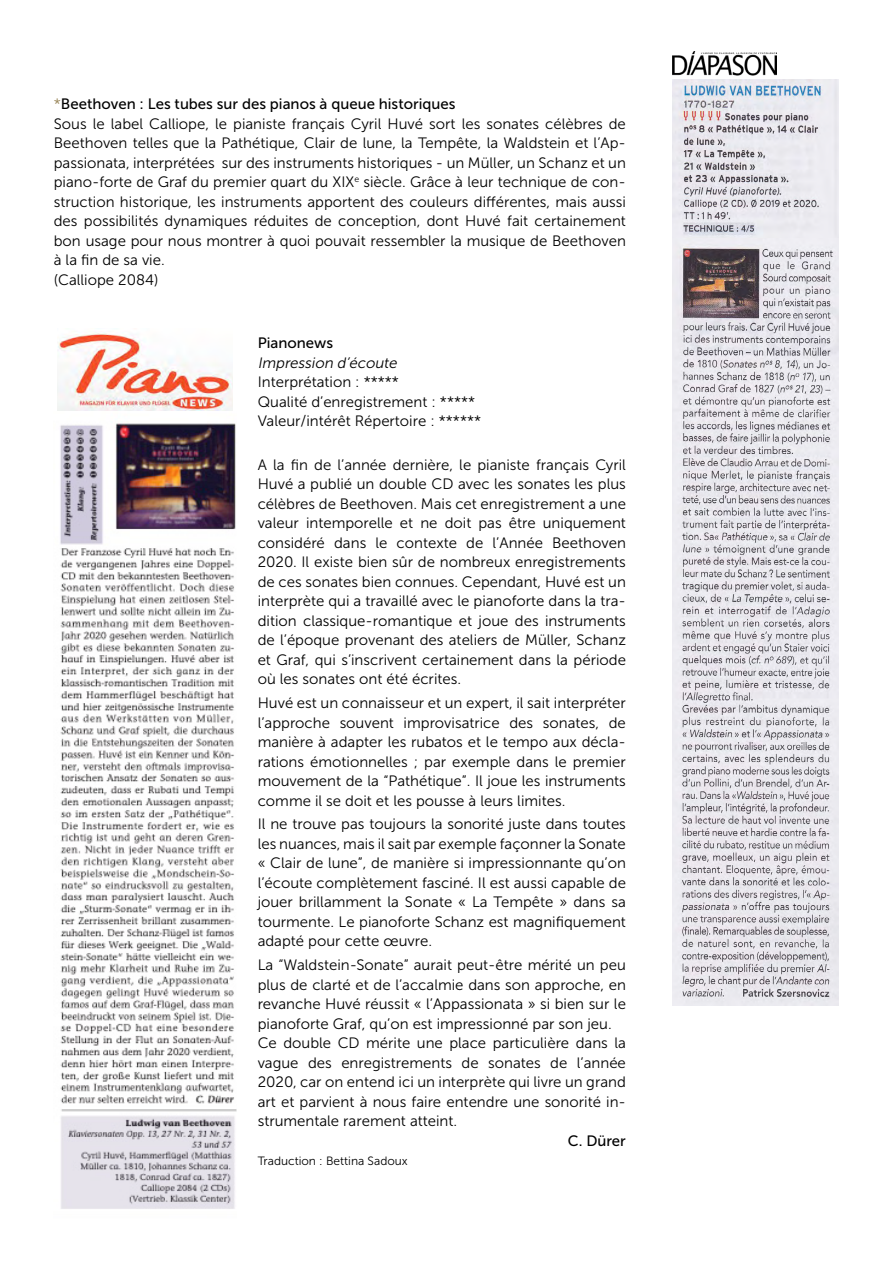
<style>
.page{position:relative;width:893px;height:1263px;background:#fff}
.page>*{position:absolute;margin:0;border:0;box-sizing:border-box;transform-origin:0 0}
.t1{font:15px/19.5px "Museo Sans 300";color:#000}
.t2{font:15px "Museo Sans 500";color:#000}
.t3{font:italic 15px "Museo Sans 300";color:#000}
.t4{font:12px "Museo Sans 300";color:#000}
.s1{font-family:"Museo Sans 300";color:#988456}
</style>
<div class="page">
<img style="left:672px;top:51px;width:105px;height:24px">
<img style="left:672px;top:79px;width:166px;height:926px">
<img style="left:57px;top:401px;width:180px;height:808px">
<img style="left:58px;top:332px;width:175px;height:79px">
<p class="t2" style="left:54px;top:96px;width:403px"><span class="s1">*</span>Beethoven : Les tubes sur des pianos à queue historiques</p>
<p class="t1" style="left:54px;top:114px;width:574px">Sous le label Calliope, le pianiste français Cyril Huvé sort les sonates célèbres de Beethoven telles que la Pathétique, Clair de lune, la Tempête, la Waldstein et l’Ap&shy;passionata, interprétées sur des instruments historiques - un Müller, un Schanz et un piano-forte de Graf du premier quart du XIX<sup>e</sup> siècle. Grâce à leur technique de con&shy;struction historique, les instruments apportent des couleurs différentes, mais aussi des possibilités dynamiques réduites de conception, dont Huvé fait certainement bon usage pour nous montrer à quoi pouvait ressembler la musique de Beethoven à la fin de sa vie.<br>(Calliope 2084)</p>
<p class="t2" style="left:258px;top:335px;width:77px">Pianonews</p>
<p class="t3" style="left:258px;top:355px;width:144px">Impression d’écoute</p>
<p class="t1" style="left:258px;top:373px;width:225px">Interprétation : *****<br>Qualité d’enregistrement : *****<br>Valeur/intérêt Répertoire : ******</p>
<p class="t1" style="left:258px;top:455px;width:370px;text-align:justify">A la fin de l’année dernière, le pianiste français Cyril Huvé a publié un double CD avec les sonates les plus célèbres de Beethoven. Mais cet enregistrement a une valeur intemporelle et ne doit pas être uniquement considéré dans le contexte de l’Année Beethoven 2020. Il existe bien sûr de nombreux enregistrements de ces sonates bien connues. Cependant, Huvé est un interprète qui a travaillé avec le pianoforte dans la tra&shy;dition classique-romantique et joue des instruments de l’époque provenant des ateliers de Müller, Schanz et Graf, qui s’inscrivent certainement dans la période où les sonates ont été écrites.</p>
<p class="t1" style="left:258px;top:693px;width:370px;text-align:justify">Huvé est un connaisseur et un expert, il sait interpréter l’approche souvent improvisatrice des sonates, de manière à adapter les rubatos et le tempo aux décla&shy;rations émotionnelles ; par exemple dans le premier mouvement de la “Pathétique”. Il joue les instruments comme il se doit et les pousse à leurs limites.</p>
<p class="t1" style="left:258px;top:814px;width:370px;text-align:justify">Il ne trouve pas toujours la sonorité juste dans toutes les nuances, mais il sait par exemple façonner la Sonate « Clair de lune”, de manière si impressionnante qu’on l’écoute complètement fasciné. Il est aussi capable de jouer brillamment la Sonate « La Tempête » dans sa tourmente. Le pianoforte Schanz est magnifiquement adapté pour cette œuvre.</p>
<p class="t1" style="left:258px;top:955px;width:370px">La “Waldstein-Sonate” aurait peut-être mérité un peu plus de clarté et de l’accalmie dans son approche, en revanche Huvé réussit « l’Appassionata » si bien sur le pianoforte Graf, qu’on est impressionné par son jeu.<br>Ce double CD mérite une place particulière dans la vague des enregistrements de sonates de l’année 2020, car on entend ici un interprète qui livre un grand art et parvient à nous faire entendre une sonorité in&shy;strumentale rarement atteint.</p>
<p class="t2" style="left:568px;top:1132px;width:60px">C. Dürer</p>
<p class="t4" style="left:258px;top:1154px;width:152px">Traduction : Bettina Sadoux</p>
</div>
